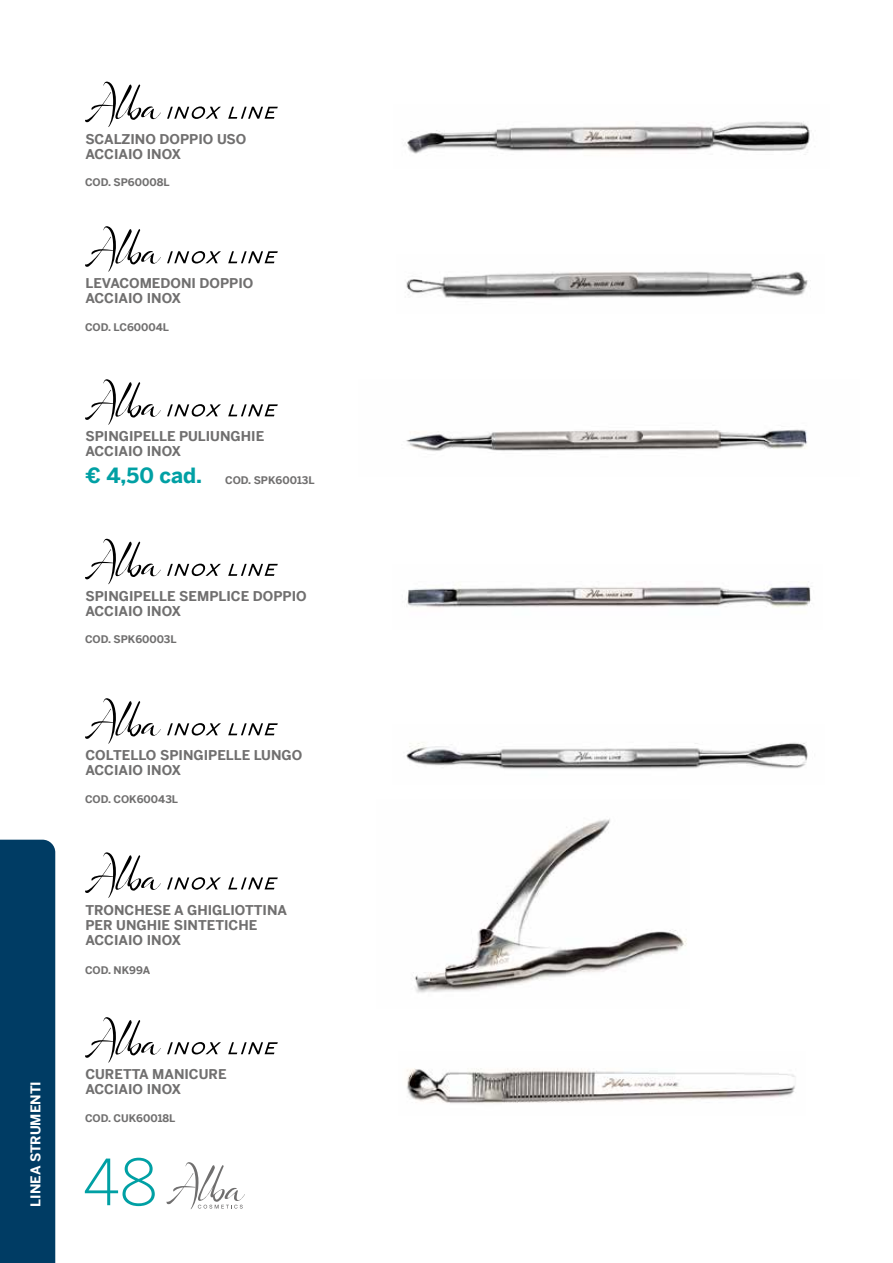
<style>
.page{position:relative;width:893px;height:1263px;background:#fff}
.page>*{position:absolute;margin:0;border:0;box-sizing:border-box;transform-origin:0 0}
.t1{font:300 63px "Benton Sans";color:#00a0a4}
.t2{font:700 13.5px/15px "Benton Sans";color:#706f6f}
.t3{font:700 13.5px "Benton Sans";color:#fff}
.t4{font:700 10.5px "Benton Sans";color:#706f6f}
.s1{font-size:21px;color:#00a0a4}
</style>
<div class="page">
<svg style="left:85px;top:82px;width:76px;height:45px"></svg>
<svg style="left:167px;top:106px;width:111px;height:13px"></svg>
<svg style="left:85px;top:226px;width:76px;height:46px"></svg>
<svg style="left:167px;top:251px;width:111px;height:12px"></svg>
<img style="left:406px;top:271px;width:402px;height:28px">
<svg style="left:85px;top:379px;width:76px;height:46px"></svg>
<svg style="left:167px;top:404px;width:111px;height:13px"></svg>
<img style="left:406px;top:742px;width:402px;height:27px">
<svg style="left:85px;top:539px;width:76px;height:46px"></svg>
<svg style="left:167px;top:564px;width:111px;height:12px"></svg>
<img style="left:407px;top:581px;width:404px;height:27px">
<svg style="left:85px;top:698px;width:76px;height:46px"></svg>
<svg style="left:167px;top:723px;width:111px;height:12px"></svg>
<svg style="left:85px;top:852px;width:76px;height:46px"></svg>
<svg style="left:167px;top:877px;width:111px;height:13px"></svg>
<img style="left:413px;top:818px;width:274px;height:175px">
<svg style="left:85px;top:1017px;width:76px;height:46px"></svg>
<svg style="left:167px;top:1042px;width:111px;height:12px"></svg>
<img style="left:407px;top:1068px;width:389px;height:36px">
<img style="left:406px;top:121px;width:404px;height:34px">
<img style="left:406px;top:429px;width:401px;height:22px">
<svg style="left:166px;top:1162px;width:79px;height:47px"></svg>
<div style="left:0;top:840px;width:55px;height:423px;background:#003c64"></div>
<p class="t3" style="left:24px;top:1206px;width:127px;rotate:-90deg">LINEA STRUMENTI</p>
<p class="t2" style="left:85px;top:130px;width:162px">SCALZINO DOPPIO USO<br>ACCIAIO INOX</p>
<p class="t4" style="left:85px;top:173px;width:86px">COD. SP60008L</p>
<p class="t2" style="left:85px;top:274px;width:169px">LEVACOMEDONI DOPPIO<br>ACCIAIO INOX</p>
<p class="t4" style="left:85px;top:318px;width:86px">COD. LC60004L</p>
<p class="t2" style="left:85px;top:428px;width:180px">SPINGIPELLE PULIUNGHIE<br>ACCIAIO INOX</p>
<p class="t4" style="left:85px;top:471px;width:231px"><span class="s1">€ 4,50 cad.</span> COD. SPK60013L</p>
<p class="t2" style="left:85px;top:587px;width:223px">SPINGIPELLE SEMPLICE DOPPIO<br>ACCIAIO INOX</p>
<p class="t4" style="left:85px;top:630px;width:93px">COD. SPK60003L</p>
<p class="t2" style="left:85px;top:746px;width:218px">COLTELLO SPINGIPELLE LUNGO<br>ACCIAIO INOX</p>
<p class="t4" style="left:85px;top:790px;width:95px">COD. COK60043L</p>
<p class="t2" style="left:85px;top:901px;width:203px">TRONCHESE A GHIGLIOTTINA<br>PER UNGHIE SINTETICHE<br>ACCIAIO INOX</p>
<p class="t4" style="left:85px;top:961px;width:67px">COD. NK99A</p>
<p class="t2" style="left:85px;top:1065px;width:143px">CURETTA MANICURE<br>ACCIAIO INOX</p>
<p class="t4" style="left:85px;top:1109px;width:92px">COD. CUK60018L</p>
<h1 class="t1" style="left:83px;top:1129px;width:76px">48</h1>
</div>
